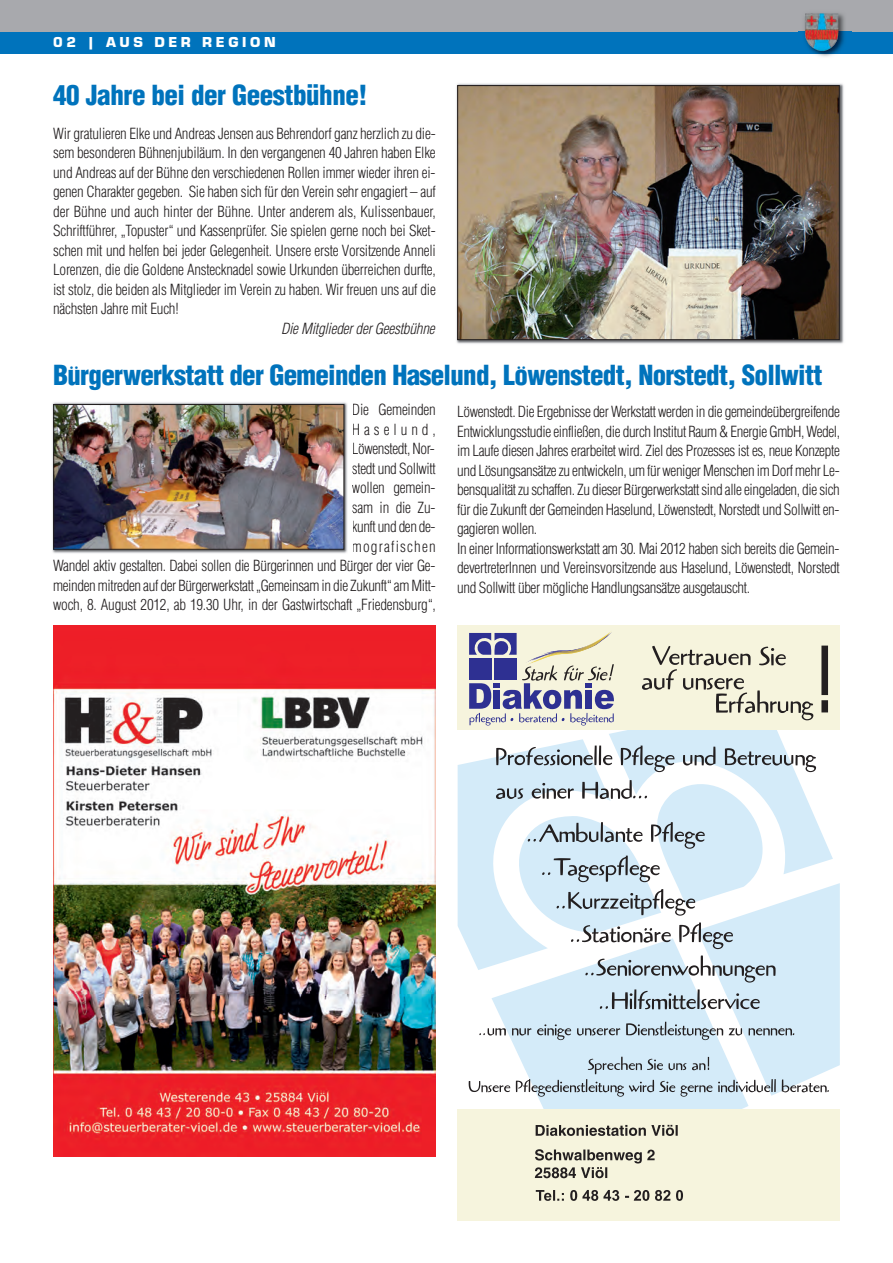
<style>
.page{position:relative;width:893px;height:1263px;background:#fff}
.page>*{position:absolute;margin:0;border:0;box-sizing:border-box;transform-origin:0 0}
.t1{font:900 condensed 27px "Helvetica";letter-spacing:-.025em;color:#0073bc}
.t2{font:300 condensed 15px/19.5px "Helvetica";letter-spacing:-.025em;color:#231f20;text-align:justify}
.t3{font:italic 300 condensed 15px "Helvetica";letter-spacing:-.015em;color:#231f20}
.t4{font:15px "Eurostile T Blac";letter-spacing:.25em;color:#fff}
.s1{font-family:"Koz Min Pr 6 N";font-weight:500;font-stretch:normal}
</style>
<div class="page">
<div style="left:0;top:0;width:893px;height:43px;background:#a8a9ad"></div>
<div style="left:0;top:32px;width:893px;height:21px;background:#0073bc"></div>
<img style="left:799px;top:13px;width:52px;height:44px">
<img style="left:805px;top:13px;width:33px;height:38px">
<img style="left:53px;top:625px;width:383px;height:531px">
<img style="left:456px;top:83px;width:388px;height:261px">
<img style="left:459px;top:87px;width:379px;height:251px">
<div style="left:457px;top:85px;width:383px;height:255px;border:1px solid #231f20"></div>
<img style="left:52px;top:402px;width:296px;height:151px">
<img style="left:55px;top:406px;width:287px;height:142px">
<div style="left:53px;top:404px;width:291px;height:146px;border:1px solid #231f20"></div>
<svg style="left:458px;top:729px;width:382px;height:380px;fill:#d4ebf9"></svg>
<div style="left:457px;top:625px;width:383px;height:104px;background:#f6f4dd"></div>
<svg style="left:642px;top:646px;width:171px;height:74px"></svg>
<svg style="left:821px;top:646px;width:7px;height:66px"></svg>
<div style="left:457px;top:1109px;width:383px;height:111px;background:#f6f4dd"></div>
<svg style="left:496px;top:745px;width:320px;height:54px"></svg>
<svg style="left:528px;top:822px;width:248px;height:187px"></svg>
<svg style="left:479px;top:1024px;width:92px;height:16px"></svg>
<svg style="left:577px;top:1022px;width:217px;height:18px;background:#bacad4"></svg>
<div style="left:469px;top:658px;width:22px;height:22px;background:#2e3092"></div>
<div style="left:494px;top:658px;width:23px;height:22px;background:#2e3092"></div>
<svg style="left:469px;top:633px;width:48px;height:22px"></svg>
<svg style="left:469px;top:664px;width:145px;height:61px"></svg>
<img style="left:526px;top:660px;width:82px;height:6px">
<img style="left:531px;top:632px;width:81px;height:31px">
<svg style="left:535px;top:1125px;width:143px;height:53px"></svg>
<svg style="left:536px;top:1190px;width:147px;height:11px"></svg>
<svg style="left:469px;top:1057px;width:360px;height:40px"></svg>
<p class="t4" style="left:53px;top:33px;width:224px">02 | AUS DER REGION</p>
<h1 class="t1" style="left:53px;top:80px;width:316px">40 Jahre bei der Geestbühne!</h1>
<p class="t2" style="left:53px;top:124px;width:384px">Wir gratulieren Elke und Andreas Jensen aus Behrendorf ganz herzlich zu die&shy;sem besonderen Bühnenjubiläum. In den vergangenen 40 Jahren haben Elke und Andreas auf der Bühne den verschiedenen Rollen immer wieder ihren ei&shy;genen Charakter gegeben. Sie haben sich für den Verein sehr engagiert – auf der Bühne und auch hinter der Bühne. Unter anderem als, Kulissenbauer, Schriftführer, „Topuster“ und Kassenprüfer. Sie spielen gerne noch bei Sket&shy;schen mit und helfen bei jeder Gelegenheit. Unsere erste Vorsitzende Anneli Lorenzen, die die Goldene Anstecknadel sowie Urkunden überreichen durfte, ist stolz, die beiden als Mitglieder im Verein zu haben. Wir freuen uns auf die nächsten Jahre mit Euch!</p>
<p class="t3" style="left:281px;top:320px;width:155px">Die Mitglieder der Geestbühne</p>
<h1 class="t1" style="left:53px;top:360px;width:771px">Bu<span class="s1">̈</span>rgerwerkstatt der Gemeinden Haselund, Lo<span class="s1">̈</span>wenstedt, Norstedt, Sollwitt</h1>
<p class="t2" style="left:53px;top:400px;width:384px;text-align:right">Die Gemeinden<br>Haselund,<br>Lo<span class="s1">̈</span>wenstedt, Nor-<br>stedt und Sollwitt<br>wollen gemein-<br>sam in die Zu-<br>kunft und den de-<br>mografischen<br>Wandel aktiv gestalten. Dabei sollen die Bu<span class="s1">̈</span>rgerinnen und Bu<span class="s1">̈</span>rger der vier Ge&shy;meinden mitreden auf der Bu<span class="s1">̈</span>rgerwerkstatt „Gemeinsam in die Zukunft“ am Mitt&shy;woch, 8. August 2012, ab 19.30 Uhr, in der Gastwirtschaft „Friedensburg“,</p>
<p class="t2" style="left:457px;top:402px;width:385px;text-align:left">Lo<span class="s1">̈</span>wenstedt. Die Ergebnisse der Werkstatt werden in die gemeindeu<span class="s1">̈</span>bergreifende Entwicklungsstudie einfließen, die durch Institut Raum &amp; Energie GmbH, Wedel, im Laufe diesen Jahres erarbeitet wird. Ziel des Prozesses ist es, neue Konzepte und Lo<span class="s1">̈</span>sungsansa<span class="s1">̈</span>tze zu entwickeln, um fu<span class="s1">̈</span>r weniger Menschen im Dorf mehr Le&shy;bensqualita<span class="s1">̈</span>t zu schaffen. Zu dieser Bu<span class="s1">̈</span>rgerwerkstatt sind alle eingeladen, die sich fu<span class="s1">̈</span>r die Zukunft der Gemeinden Haselund, Lo<span class="s1">̈</span>wenstedt, Norstedt und Sollwitt en&shy;gagieren wollen.<br>In einer Informationswerkstatt am 30. Mai 2012 haben sich bereits die Gemein&shy;devertreterInnen und Vereinsvorsitzende aus Haselund, Lo<span class="s1">̈</span>wenstedt, Norstedt und Sollwitt u<span class="s1">̈</span>ber mo<span class="s1">̈</span>gliche Handlungsansa<span class="s1">̈</span>tze ausgetauscht.</p>
</div>
